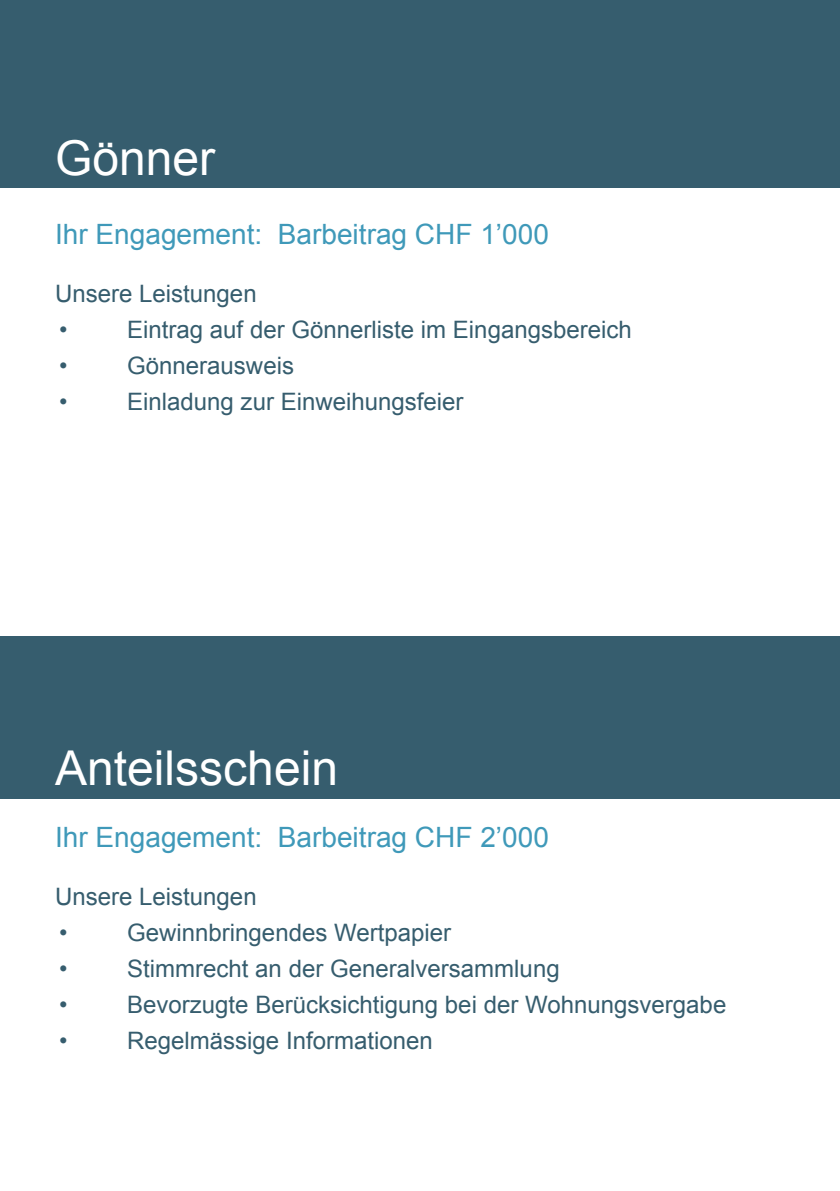
<style>
.page{position:relative;width:840px;height:1191px;background:#fff}
.page>*{position:absolute;margin:0;border:0;box-sizing:border-box;transform-origin:0 0}
.t1{font:48px "Arial";color:#fff}
.t2{font:28px "Arial";color:#3f99b9}
.t3{font:24px/36px "Arial";color:#365d6e}
</style>
<div class="page">
<div style="left:0;top:0;width:839px;height:187px;background:#365d6e"></div>
<div style="left:0;top:636px;width:839px;height:162px;background:#365d6e"></div>
<h1 class="t1" style="left:55px;top:126px;width:162px">Gönner</h1>
<p class="t2" style="left:55px;top:216px;width:495px">Ihr Engagement: Barbeitrag CHF 1’000</p>
<p class="t3" style="left:55px;top:276px;width:203px">Unsere Leistungen •</p>
<p class="t3" style="left:127px;top:312px;width:506px">Eintrag auf der Gönnerliste im Eingangsbereich</p>
<p class="t3" style="left:59px;top:348px;width:10px">•</p>
<p class="t3" style="left:127px;top:348px;width:168px">Gönnerausweis</p>
<p class="t3" style="left:59px;top:384px;width:10px">•</p>
<p class="t3" style="left:127px;top:384px;width:338px">Einladung zur Einweihungsfeier</p>
<h1 class="t1" style="left:55px;top:736px;width:284px">Anteilsschein</h1>
<p class="t2" style="left:55px;top:819px;width:495px">Ihr Engagement: Barbeitrag CHF 2’000</p>
<p class="t3" style="left:55px;top:878px;width:203px">Unsere Leistungen •</p>
<p class="t3" style="left:127px;top:914px;width:325px">Gewinnbringendes Wertpapier</p>
<p class="t3" style="left:59px;top:950px;width:10px">•</p>
<p class="t3" style="left:127px;top:950px;width:434px">Stimmrecht an der Generalversammlung</p>
<p class="t3" style="left:59px;top:986px;width:10px">•</p>
<p class="t3" style="left:127px;top:986px;width:600px">Bevorzugte Berücksichtigung bei der Wohnungsvergabe</p>
<p class="t3" style="left:59px;top:1022px;width:10px">•</p>
<p class="t3" style="left:127px;top:1022px;width:307px">Regelmässige Informationen</p>
</div>
